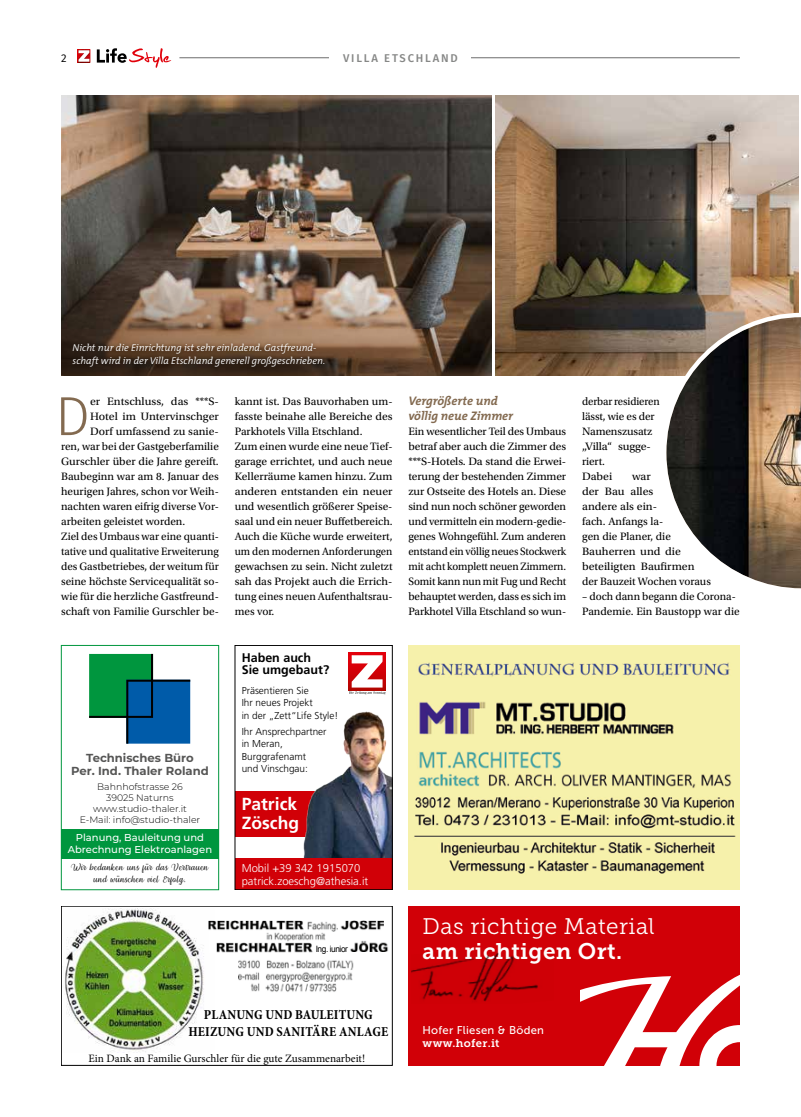
<style>
.page{position:relative;width:801px;height:1117px;background:#fff}
.page>*{position:absolute;margin:0;border:0;box-sizing:border-box;transform-origin:0 0}
.t1{font:300 55px "Fira Sans";color:#836a50}
.t2{font:22.5px "Museo Slab 300";letter-spacing:.02em;color:#fff}
.t3{font:22.5px "Museo Slab 700";letter-spacing:.015em;color:#fff}
.t4{font:700 17.5px/18.8px "Frutiger LT Std";color:#fff}
.t5{font:13.75px/11.8px "Millenial Script";color:#000;text-align:center}
.t6{font:700 condensed 13.75px/16.5px "Minion Pro";letter-spacing:.01em;color:#000;text-align:center}
.t7{font:italic 700 12.5px/15px "The Mix";color:#836a50}
.t8{font:700 12.5px/12.5px "Frutiger LT Std";color:#000}
.t9{font:700 11.62px/13.4px "Montserrat";color:#565655;text-align:center}
.t10{font:11.25px/15px "Utopia Std";color:#000}
.t11{font:11.25px/15px "Utopia Std";color:#000;scale:1.05 1}
.t12{font:11.25px/15px "Utopia Std";color:#000;scale:.96 1}
.t13{font:11.25px "Minion Pro";color:#000}
.t14{font:300 11.25px/13.5px "Frutiger LT Std";color:#fff}
.t15{font:11.25px "Utopia Std";color:#000;scale:1.04 1}
.t16{font:11.25px "Museo Sans 500";letter-spacing:.025em;color:#fff}
.t17{font:500 11.25px "Fira Sans";letter-spacing:.16em;color:#868786}
.t18{font:11.25px "Museo Slab 700";letter-spacing:.025em;color:#fff}
.t19{font:11.25px "Fira Sans";color:#000}
.t20{font:300 10px/12.5px "Frutiger LT Std";color:#000}
.t21{font:italic 300 10px/13.8px "The Mix";color:#fff}
.t22{font:500 10px/11.8px "Montserrat";color:#fff;text-align:center}
.t23{font:300 9.38px/11.1px "Montserrat";color:#000;text-align:center}
.t24{font:8.75px "Arial";letter-spacing:-.05em;color:#000;scale:.95 1}
</style>
<div class="page">
<svg style="left:78px;top:49px;width:12px;height:14px"></svg>
<svg style="left:97px;top:48px;width:74px;height:20px"></svg>
<hr style="left:179px;top:57px;width:561px;height:1px;background:#6e6e6e">
<div style="left:330px;top:37px;width:141px;height:42px;background:#fff"></div>
<div style="left:408px;top:905px;width:332px;height:160px;background:#d10007"></div>
<svg style="left:580px;top:974px;width:160px;height:91px"></svg>
<img style="left:411px;top:952px;width:127px;height:50px">
<img style="left:408px;top:645px;width:332px;height:244px">
<div style="left:61px;top:829px;width:158px;height:29px;background:#00963e"></div>
<div style="left:61px;top:645px;width:158px;height:244px;border:1px solid #00963e"></div>
<svg style="left:89px;top:653px;width:101px;height:90px"></svg>
<div style="left:235px;top:790px;width:157px;height:46px;background:#d10007"></div>
<img style="left:300px;top:711px;width:90px;height:147px">
<div style="left:235px;top:858px;width:157px;height:31px;background:#d10007"></div>
<div style="left:349px;top:652px;width:36px;height:38px;background:#e2000b"></div>
<svg style="left:349px;top:655px;width:36px;height:39px"></svg>
<img style="left:65px;top:908px;width:139px;height:143px">
<img style="left:238px;top:960px;width:116px;height:32px">
<img style="left:208px;top:920px;width:176px;height:33px">
<img style="left:350px;top:940px;width:38px;height:11px">
<img style="left:61px;top:96px;width:430px;height:151px">
<img style="left:495px;top:96px;width:304px;height:279px">
<svg style="left:662px;top:313px;width:139px;height:276px"></svg>
<img style="left:61px;top:247px;width:430px;height:128px">
<div style="left:69px;top:339px;width:259px;height:31px;background:#000;opacity:.36"></div>
<p class="t19" style="left:61px;top:49px;width:7px">2</p>
<p class="t17" style="left:343px;top:49px;width:116px">VILLA ETSCHLAND</p>
<p class="t21" style="left:73px;top:340px;width:254px">Nicht nur die Einrichtung ist sehr einladend. Gastfreund&shy;schaft wird in der Villa Etschland generell großgeschrieben.</p>
<h1 class="t1" style="left:55px;top:377px;width:37px">D</h1>
<p class="t11" style="left:90px;top:394px;width:124px">er Entschluss, das ***S-</p>
<p class="t11" style="left:90px;top:409px;width:124px">Hotel im Untervinschger</p>
<p class="t15" style="left:90px;top:425px;width:125px">Dorf umfassend zu sanie-</p>
<p class="t10" style="left:61px;top:439px;width:159px">ren, war bei der Gastgeberfamilie</p>
<p class="t10" style="left:61px;top:454px;width:159px">Gurschler über die Jahre gereift.</p>
<p class="t10" style="left:61px;top:469px;width:159px">Baubeginn war am 8. Januar des</p>
<p class="t10" style="left:61px;top:484px;width:159px">heurigen Jahres, schon vor Weih-</p>
<p class="t10" style="left:61px;top:499px;width:159px">nachten waren eifrig diverse Vor-</p>
<p class="t10" style="left:61px;top:514px;width:126px">arbeiten geleistet worden.</p>
<p class="t10" style="left:61px;top:529px;width:159px">Ziel des Umbaus war eine quanti-</p>
<p class="t10" style="left:61px;top:544px;width:159px">tative und qualitative Erweiterung</p>
<p class="t10" style="left:61px;top:559px;width:159px">des Gastbetriebes, der weitum für</p>
<p class="t10" style="left:61px;top:574px;width:159px">seine höchste Servicequalität so-</p>
<p class="t10" style="left:61px;top:589px;width:159px">wie für die herzliche Gastfreund-</p>
<p class="t10" style="left:61px;top:604px;width:159px">schaft von Familie Gurschler be-</p>
<p class="t9" style="left:71px;top:750px;width:139px">Technisches Büro<br>Per. Ind. Thaler Roland</p>
<p class="t23" style="left:80px;top:780px;width:122px">Bahnhofstrasse 26<br>39025 Naturns www.studio-thaler.it<br>E-Mail: info@studio-thaler</p>
<p class="t22" style="left:68px;top:831px;width:146px">Planung, Bauleitung und<br>Abrechnung Elektroanlagen</p>
<p class="t5" style="left:71px;top:861px;width:139px">Wir bedanken uns für das Vertrauen und wünschen viel Erfolg.</p>
<p class="t10" style="left:235px;top:394px;width:159px">kannt ist. Das Bauvorhaben um&shy;fasste beinahe alle Bereiche des<br>Parkhotels Villa Etschland.<br>Zum einen wurde eine neue Tief&shy;garage errichtet, und auch neue<br>Kellerräume kamen hinzu. Zum anderen entstanden ein neuer und wesentlich größerer Speise&shy;saal und ein neuer Buffetbereich.<br>Auch die Küche wurde erweitert, um den modernen Anforderungen gewachsen zu sein. Nicht zuletzt sah das Projekt auch die Errich&shy;tung eines neuen Aufenthaltsrau&shy;mes vor.</p>
<p class="t7" style="left:408px;top:393px;width:106px">Vergrößerte und völlig neue Zimmer</p>
<p class="t10" style="left:408px;top:424px;width:159px;text-align:justify">Ein wesentlicher Teil des Umbaus betraf aber auch die Zimmer des ***S-Hotels. Da stand die Erwei&shy;terung der bestehenden Zimmer zur Ostseite des Hotels an. Diese sind nun noch schöner geworden und vermitteln ein modern-gedie&shy;genes Wohngefühl. Zum anderen entstand ein völlig neues Stockwerk mit acht komplett neuen Zimmern.<br>Somit kann nun mit Fug und Recht behauptet werden, dass es sich im Parkhotel Villa Etschland so wun-</p>
<p class="t8" style="left:242px;top:651px;width:89px">Haben auch<br>Sie umgebaut?</p>
<p class="t20" style="left:242px;top:684px;width:98px">Präsentieren Sie<br>Ihr neues Projekt<br>in der „Zett“Life Style!</p>
<p class="t20" style="left:242px;top:725px;width:86px">Ihr Ansprechpartner in Meran,<br>Burggrafenamt<br>und Vinschgau:</p>
<h3 class="t4" style="left:242px;top:794px;width:59px">Patrick<br>Zöschg</h3>
<p class="t14" style="left:242px;top:861px;width:128px">Mobil +39 342 1915070 patrick.zoeschg@athesia.it</p>
<p class="t12" style="left:582px;top:394px;width:82px">derbar residieren lässt, wie es der<br>Namenszusatz „Villa“ sugge&shy;riert.<br>Dabei</p>
<p class="t11" style="left:582px;top:469px;width:124px;text-indent:50px">war<br>der Bau alles<br>andere als ein-<br>fach. Anfangs la-<br>gen die Planer, die<br>Bauherren und die beteiligten Baufirmen der Bauzeit Wochen voraus</p>
<p class="t10" style="left:582px;top:589px;width:159px">– doch dann begann die Corona-<br>Pandemie. Ein Baustopp war die</p>
<p class="t24" style="left:316px;top:942px;width:36px">Ing. iunior</p>
<p class="t6" style="left:188px;top:1006px;width:201px">PLANUNG UND BAULEITUNG<br>HEIZUNG UND SANITÄRE ANLAGE</p>
<p class="t13" style="left:88px;top:1050px;width:278px">Ein Dank an Familie Gurschler für die gute Zusammenarbeit!</p>
<h2 class="t2" style="left:423px;top:913px;width:234px">Das richtige Material</h2>
<h2 class="t3" style="left:423px;top:937px;width:201px">am richtigen Ort.</h2>
<p class="t16" style="left:423px;top:1023px;width:123px">Hofer Fliesen &amp; Böden</p>
<p class="t18" style="left:423px;top:1036px;width:78px">www.hofer.it</p>
</div>
